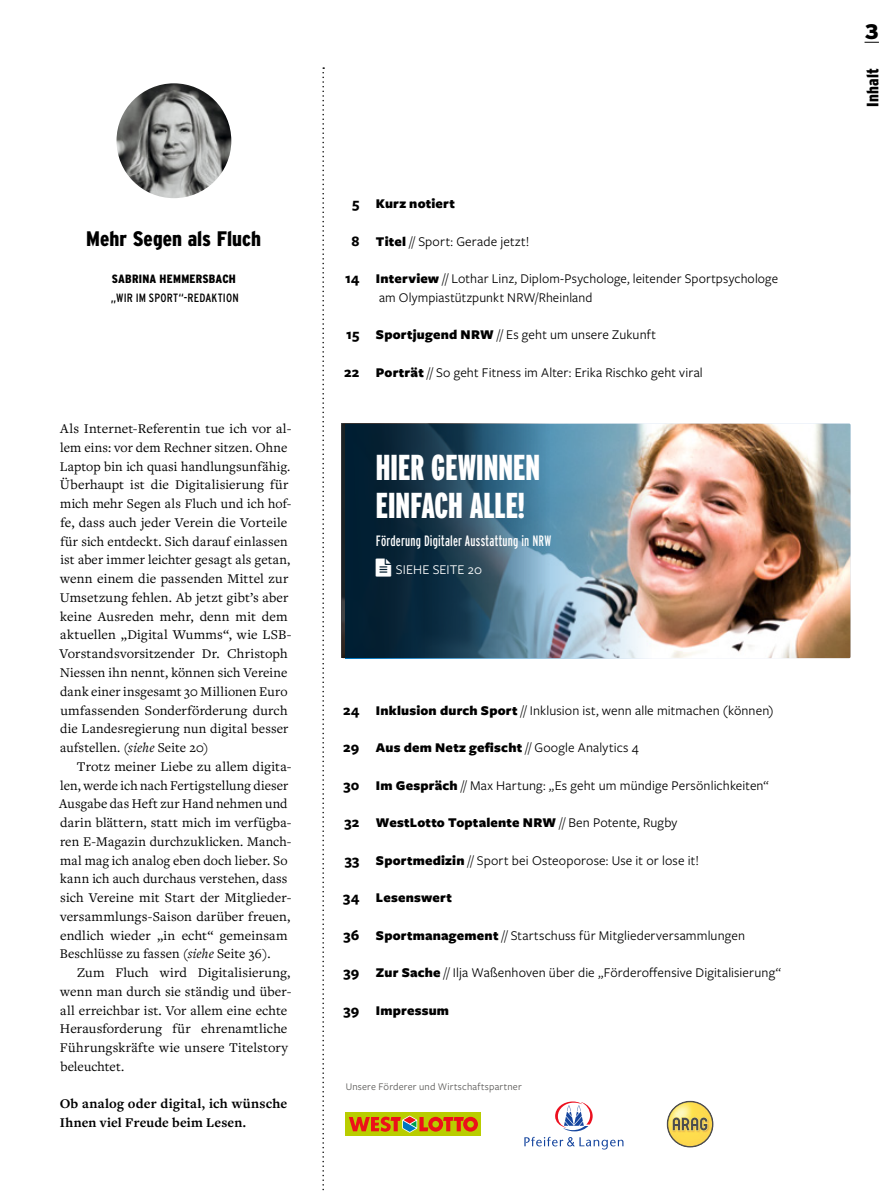
<style>
.page{position:relative;width:893px;height:1191px;background:#fff}
.page>*{position:absolute;margin:0;border:0;box-sizing:border-box;transform-origin:0 0}
.Lead_Inter_cond__11{font:900 36px/37.5px "Interstate Compressed";color:#fff}
.Lead_Inter_cond__11-2{font:900 21px "Interstate Condensed";letter-spacing:.005em;color:#000}
.t1{font:900 21px "Interstate";color:#000}
.Pagination{font:900 16.5px "Interstate Condensed";letter-spacing:.01em;color:#000}
.Lead_Inter_cond__11-3{font:15px "Interstate Compressed";letter-spacing:.015em;color:#fff}
.fliesstext-sans-A{font:700 15px "Freight Sans Pro";letter-spacing:.02em;color:#000}
.t2{font:13.8px/18.8px "Freight Text Pro";letter-spacing:.005em;color:#000}
.fliesstext-sans-A-2{font:13.8px/18.8px "Freight Sans Pro";letter-spacing:.01em;color:#000}
.fliesstext-sans-A-3{font:900 13.8px "Freight Sans Pro";letter-spacing:.015em;color:#000}
.t3{font:700 13.8px/18.8px "Freight Text Pro";letter-spacing:.015em;color:#000}
.fliesstext-sans-A-4{font:13.8px "Freight Sans Pro";letter-spacing:.01em;color:#fff}
.Context_-_Lead{font:12px/18.8px "Interstate Condensed";letter-spacing:.015em;color:#000}
.bu{font:10.5px "Freight Sans Pro";letter-spacing:.02em;color:#575654}
.s1{font-weight:900}
.s2{font-style:italic}
.s3{font-weight:400}
</style>
<div class="page">
<img style="left:117px;top:83px;width:114px;height:115px;border-radius:57px">
<img style="left:652px;top:424px;width:198px;height:234px">
<img style="left:565px;top:424px;width:87px;height:234px">
<svg style="left:342px;top:424px;width:223px;height:234px;background:#2a4e64"></svg>
<svg style="left:322px;top:67px;width:2px;height:1124px"></svg>
<div style="left:346px;top:1112px;width:135px;height:24px;background:#b9cd00"></div>
<svg style="left:349px;top:1115px;width:129px;height:17px"></svg>
<svg style="left:667px;top:1100px;width:47px;height:47px"></svg>
<img style="left:668px;top:1102px;width:44px;height:44px;border-radius:22px">
<svg style="left:672px;top:1117px;width:36px;height:14px"></svg>
<svg style="left:524px;top:1101px;width:99px;height:48px"></svg>
<svg style="left:864px;top:42px;width:15px;height:1px"></svg>
<svg style="left:376px;top:558px;width:15px;height:18px"></svg>
<p class="Lead_Inter_cond__11-2" style="left:86px;top:226px;width:177px">Mehr Segen als Fluch</p>
<p class="Context_-_Lead" style="left:111px;top:269px;width:129px"><span class="s1">SABRINA HEMMERSBACH </span>„WIR IM SPORT“-REDAKTION</p>
<p class="t2" style="left:60px;top:419px;width:233px">Als Internet-Referentin tue ich vor al&shy;lem eins: vor dem Rechner sitzen. Ohne Laptop bin ich quasi handlungsunfähig.<br>Überhaupt ist die Digitalisierung für mich mehr Segen als Fluch und ich hof&shy;fe, dass auch jeder Verein die Vorteile für sich entdeckt. Sich darauf einlassen ist aber immer leichter gesagt als getan, wenn einem die passenden Mittel zur Umsetzung fehlen. Ab jetzt gibt’s aber keine Ausreden mehr, denn mit dem aktuellen „Digital Wumms“, wie LSB-Vorstandsvorsitzender Dr. Christoph Niessen ihn nennt, können sich Vereine dank einer insgesamt 30 Millionen Euro umfassenden Sonderförderung durch die Landesregierung nun digital besser aufstellen. (<span class="s2">siehe</span> Seite 20)</p>
<p class="t2" style="left:59px;top:756px;width:234px;text-indent:18px">Trotz meiner Liebe zu allem digita&shy;len, werde ich nach Fertigstellung dieser Ausgabe das Heft zur Hand nehmen und darin blättern, statt mich im verfügba&shy;ren E-Magazin durchzuklicken. Manch&shy;mal mag ich analog eben doch lieber. So kann ich auch durchaus verstehen, dass sich Vereine mit Start der Mitglieder&shy;versammlungs-Saison darüber freuen, endlich wieder „in echt“ gemeinsam Beschlüsse zu fassen (<span class="s2">siehe</span> Seite 36).</p>
<p class="t2" style="left:60px;top:962px;width:233px;text-indent:17px">Zum Fluch wird Digitalisierung, wenn man durch sie ständig und über&shy;all erreichbar ist. Vor allem eine echte<br>Herausforderung für ehrenamtliche<br>Führungskräfte wie unsere Titelstory beleuchtet.</p>
<p class="t3" style="left:60px;top:1094px;width:229px">Ob analog oder digital, ich wünsche<br>Ihnen viel Freude beim Lesen.</p>
<p class="fliesstext-sans-A" style="left:352px;top:193px;width:9px">5</p>
<p class="fliesstext-sans-A" style="left:351px;top:230px;width:10px">8</p>
<p class="fliesstext-sans-A" style="left:345px;top:268px;width:16px">14</p>
<p class="fliesstext-sans-A" style="left:346px;top:324px;width:15px">15</p>
<p class="fliesstext-sans-A" style="left:344px;top:362px;width:17px">22</p>
<p class="fliesstext-sans-A-3" style="left:376px;top:194px;width:81px">Kurz notiert</p>
<p class="fliesstext-sans-A-2" style="left:376px;top:231px;width:155px"><span class="s1">Titel</span> // Sport: Gerade jetzt!</p>
<p class="fliesstext-sans-A-2" style="left:376px;top:269px;width:404px"><span class="s1">Interview</span> // Lothar Linz, Diplom-Psychologe, leitender Sportpsychologe am Olympiastützpunkt NRW/Rheinland</p>
<p class="fliesstext-sans-A-2" style="left:376px;top:325px;width:282px"><span class="s1">Sportjugend NRW</span> // Es geht um unsere Zukunft</p>
<p class="fliesstext-sans-A-2" style="left:376px;top:362px;width:328px"><span class="s1">Porträt</span> // So geht Fitness im Alter: Erika Rischko geht viral</p>
<p class="Lead_Inter_cond__11" style="left:376px;top:448px;width:166px">HIER GEWINNEN<br>EINFACH ALLE!</p>
<p class="Lead_Inter_cond__11-3" style="left:376px;top:532px;width:177px">Förderung Digitaler Ausstattung in NRW</p>
<p class="fliesstext-sans-A-4" style="left:396px;top:560px;width:88px">SIEHE SEITE 20</p>
<p class="fliesstext-sans-A" style="left:343px;top:699px;width:18px">24</p>
<p class="fliesstext-sans-A" style="left:343px;top:737px;width:18px">29</p>
<p class="fliesstext-sans-A" style="left:343px;top:774px;width:18px">30</p>
<p class="fliesstext-sans-A" style="left:344px;top:812px;width:17px">32</p>
<p class="fliesstext-sans-A" style="left:345px;top:849px;width:16px">33</p>
<p class="fliesstext-sans-A" style="left:343px;top:887px;width:18px">34</p>
<p class="fliesstext-sans-A" style="left:343px;top:924px;width:18px">36</p>
<p class="fliesstext-sans-A" style="left:343px;top:962px;width:18px">39</p>
<p class="fliesstext-sans-A" style="left:343px;top:999px;width:18px">39</p>
<p class="fliesstext-sans-A-2" style="left:376px;top:700px;width:399px"><span class="s1">Inklusion durch Sport</span> // Inklusion ist, wenn alle mitmachen (können)</p>
<p class="fliesstext-sans-A-3" style="left:376px;top:738px;width:264px">Aus dem Netz gefischt <span class="s3">// Google Analytics 4</span></p>
<p class="fliesstext-sans-A-2" style="left:376px;top:775px;width:394px"><span class="s1">Im Gespräch</span> // Max Hartung: „Es geht um mündige Persönlichkeiten“</p>
<p class="fliesstext-sans-A-3" style="left:376px;top:813px;width:303px">WestLotto Toptalente NRW <span class="s3">// Ben Potente, Rugby</span></p>
<p class="fliesstext-sans-A-2" style="left:376px;top:850px;width:325px"><span class="s1">Sportmedizin</span> // Sport bei Osteoporose: Use it or lose it!</p>
<p class="fliesstext-sans-A-3" style="left:376px;top:888px;width:77px">Lesenswert</p>
<p class="fliesstext-sans-A-2" style="left:376px;top:925px;width:371px"><span class="s1">Sportmanagement</span> // Startschuss für Mitgliederversammlungen</p>
<p class="fliesstext-sans-A-2" style="left:376px;top:962px;width:407px"><span class="s1">Zur Sache</span> // Ilja Waßenhoven über die „Förderoffensive Digitalisierung“</p>
<p class="fliesstext-sans-A-3" style="left:376px;top:1000px;width:75px">Impressum</p>
<p class="bu" style="left:346px;top:1079px;width:178px">Unsere Förderer und Wirtschaftspartner</p>
<h2 class="t1" style="left:864px;top:20px;width:16px">3</h2>
<p class="Pagination" style="left:863px;top:107px;width:40px;rotate:-90deg">Inhalt</p>
</div>
